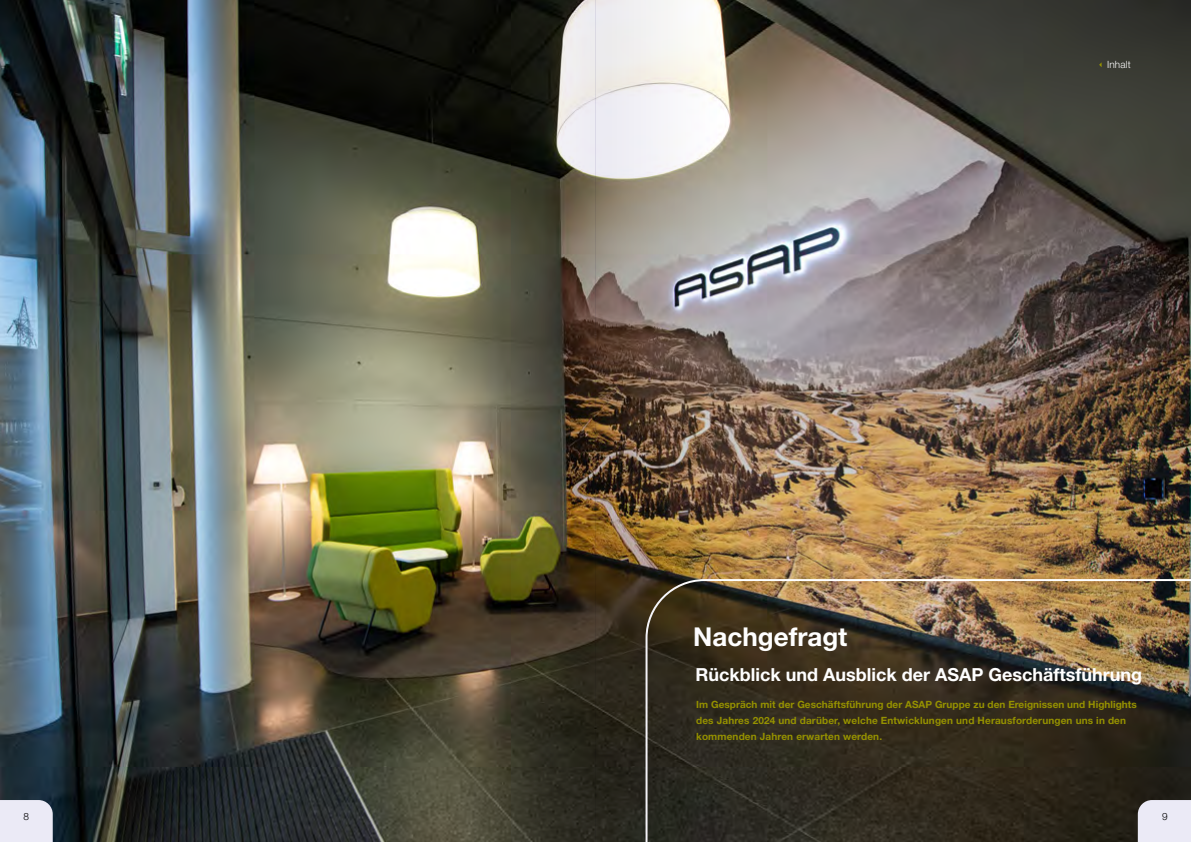
<style>
.page{position:relative;width:1191px;height:842px;background:#fff}
.page>*{position:absolute;margin:0;border:0;box-sizing:border-box;transform-origin:0 0}
.t1{font:700 26px "Helvetica Neue LT Std";color:#fff}
.t2{font:700 18px "Helvetica Neue LT Std";color:#fff}
.t3{font:700 10px/16px "Helvetica Neue LT Std";letter-spacing:.015em;color:#969200}
.t4{font:300 10px "Helvetica Neue LT Std";letter-spacing:.015em;color:#fff}
.t5{font:300 10px "Helvetica Neue LT Std";color:#000}
</style>
<div class="page">
<img style="left:0;top:0;width:1191px;height:842px">
<div style="left:0;top:800px;width:53px;height:42px;background:#ebeaf6"></div>
<img style="left:719px;top:578px;width:472px;height:264px">
<svg style="left:1082px;top:54px;width:54px;height:18px"></svg>
<img style="left:472px;top:0;width:123px;height:842px">
<img style="left:595px;top:0;width:124px;height:842px">
<p class="t4" style="left:1107px;top:58px;width:25px">Inhalt</p>
<h1 class="t1" style="left:693px;top:621px;width:156px">Nachgefragt</h1>
<h2 class="t2" style="left:695px;top:663px;width:448px">Rückblick und Ausblick der ASAP Geschäftsführung</h2>
<p class="t3" style="left:696px;top:696px;width:442px">Im Gespräch mit der Geschäftsführung der ASAP Gruppe zu den Ereignissen und Highlights des Jahres 2024 und darüber, welche Entwicklungen und Herausforderungen uns in den kommenden Jahren erwarten werden.</p>
<p class="t5" style="left:23px;top:810px;width:7px">8</p>
<p class="t5" style="left:1162px;top:810px;width:7px">9</p>
</div>
